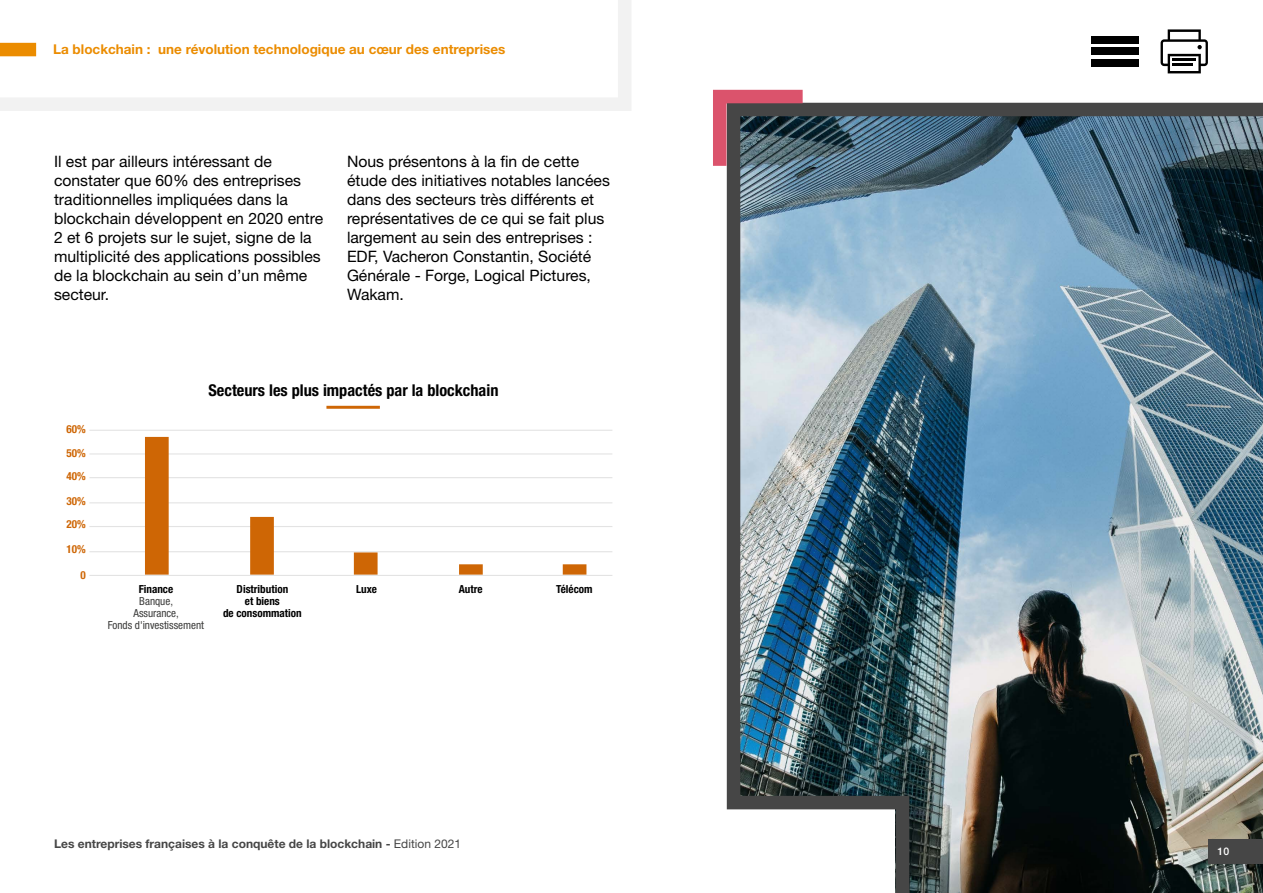
<style>
.page{position:relative;width:1263px;height:893px;background:#fff}
.page>*{position:absolute;margin:0;border:0;box-sizing:border-box;transform-origin:0 0}
.t1{font:700 condensed 16.35px "Helvetica Neue LT Std";color:#000}
.Texte_Courant{font:15.75px/18.9px "Helvetica Neue LT Std";color:#000}
.t2{font:700 13.5px "Helvetica Neue LT Std";color:#eb8c00}
.t3{font:700 12px "Helvetica Neue LT Std";color:#464646}
.t4{font:700 condensed 11.1px/11.9px "Helvetica Neue LT Std";color:#000;text-align:center}
.t5{font:condensed 11.1px/11.9px "Helvetica Neue LT Std";color:#3c3c3b;text-align:center}
.t6{font:700 condensed 11.1px/22.4px "Helvetica Neue LT Std";color:#ce6605}
.t7{font:500 10.5px "Helvetica Neue LT Std";color:#fff}
.s1{font-weight:700;color:#000}
.s2{font-weight:400}
</style>
<div class="page">
<img style="left:726px;top:102px;width:537px;height:791px">
<svg style="left:0;top:0;width:631px;height:111px"></svg>
<svg style="left:713px;top:89px;width:103px;height:90px;background:#705f6a"></svg>
<hr style="left:89px;top:551px;width:523px;height:1px;background:#e3e3e3">
<hr style="left:89px;top:526px;width:523px;height:1px;background:#e3e3e3">
<hr style="left:89px;top:502px;width:523px;height:1px;background:#e3e3e3">
<hr style="left:89px;top:477px;width:523px;height:1px;background:#e3e3e3">
<hr style="left:89px;top:453px;width:523px;height:1px;background:#e3e3e3">
<hr style="left:89px;top:430px;width:523px;height:1px;background:#e3e3e3">
<svg style="left:145px;top:437px;width:441px;height:138px"></svg>
<hr style="left:89px;top:575px;width:523px;height:1px;background:#e3e3e3">
<hr style="left:326px;top:406px;width:54px;height:3px;background:#ce6605">
<div style="left:1091px;top:36px;width:47px;height:7px;background:#000"></div>
<div style="left:1091px;top:48px;width:47px;height:7px;background:#000"></div>
<div style="left:1091px;top:59px;width:47px;height:8px;background:#000"></div>
<svg style="left:1160px;top:29px;width:48px;height:44px"></svg>
<div style="left:1209px;top:839px;width:54px;height:24px;background:#464646"></div>
<div style="left:0;top:43px;width:36px;height:13px;background:#eb8c00"></div>
<p class="t2" style="left:53px;top:41px;width:454px">La blockchain : une révolution technologique au cœur des entreprises</p>
<p class="Texte_Courant" style="left:54px;top:152px;width:271px">Il est par ailleurs intéressant de constater que 60% des entreprises traditionnelles impliquées dans la blockchain développent en 2020 entre 2 et 6 projets sur le sujet, signe de la multiplicité des applications possibles de la blockchain au sein d’un même secteur.</p>
<p class="Texte_Courant" style="left:347px;top:152px;width:264px">Nous présentons à la fin de cette étude des initiatives notables lancées dans des secteurs très différents et représentatives de ce qui se fait plus largement au sein des entreprises :<br>EDF, Vacheron Constantin, Société<br>Générale - Forge, Logical Pictures,<br>Wakam.</p>
<p class="t6" style="left:66px;top:417px;width:21px">60%</p>
<p class="t6" style="left:66px;top:442px;width:21px">50%<br>40%</p>
<p class="t6" style="left:66px;top:489px;width:21px;line-height:23.1px">30%<br>20%</p>
<p class="t6" style="left:66px;top:538px;width:21px">10%</p>
<p class="t6" style="left:80px;top:564px;width:7px">0</p>
<p class="t1" style="left:208px;top:380px;width:292px">Secteurs les plus impactés par la blockchain</p>
<p class="t5" style="left:108px;top:583px;width:98px"><span class="s1">Finance<br></span>Banque,<br>Assurance,<br>Fonds d'investissement</p>
<p class="t4" style="left:223px;top:583px;width:80px">Distribution<br>et biens<br>de consommation</p>
<p class="t4" style="left:356px;top:583px;width:22px">Luxe</p>
<p class="t4" style="left:459px;top:583px;width:25px">Autre</p>
<p class="t4" style="left:556px;top:583px;width:38px">Télécom</p>
<p class="t3" style="left:54px;top:836px;width:409px">Les entreprises françaises à la conquête de la blockchain - <span class="s2">Edition 2021</span></p>
<p class="t7" style="left:1217px;top:845px;width:13px">10</p>
</div>
